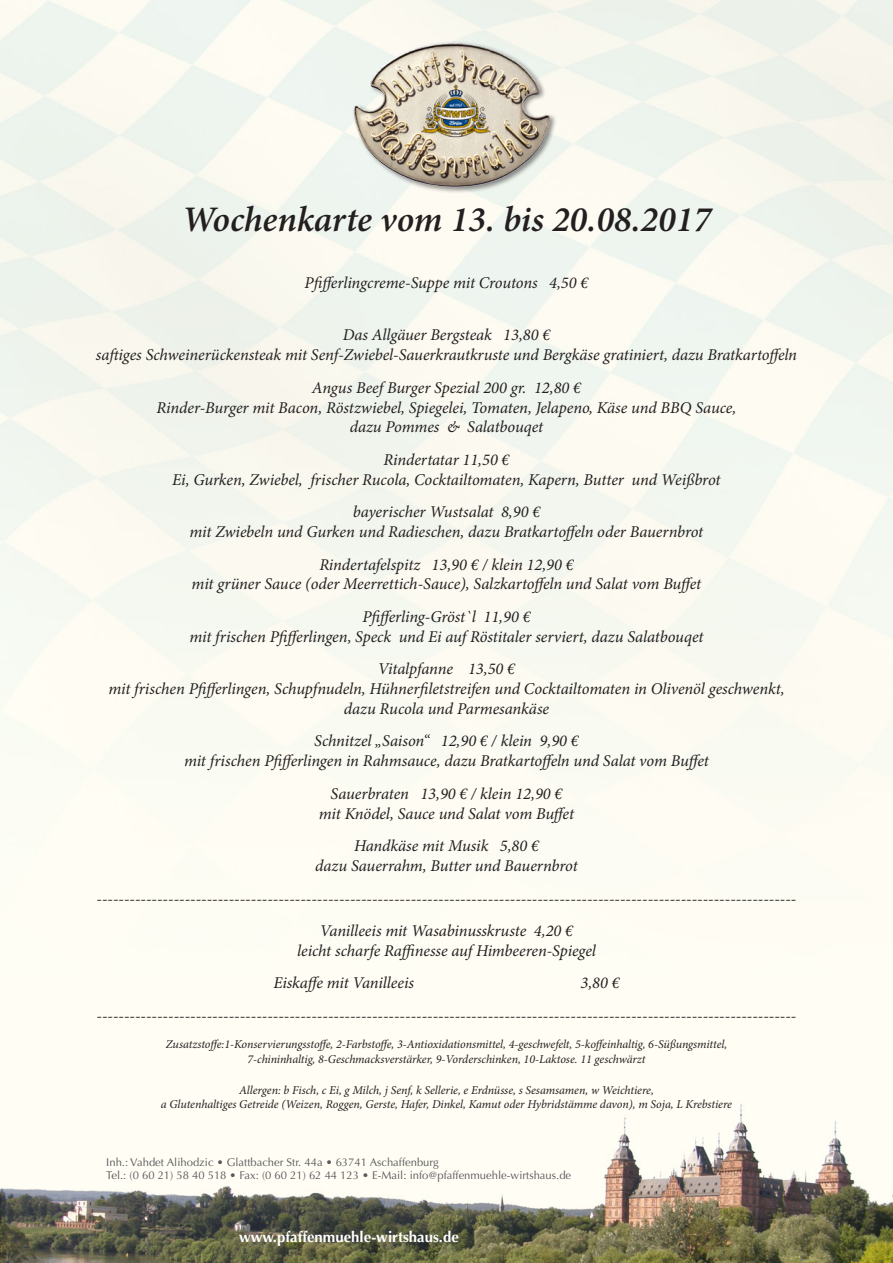
<style>
.page{position:relative;width:893px;height:1263px;background:#fff}
.page>*{position:absolute;margin:0;border:0;box-sizing:border-box;transform-origin:0 0}
.t1{font:italic 600 36px "Minion Pro";color:#231f20}
.t2{font:italic 16.5px/19.8px "Minion Pro";letter-spacing:-.005em;color:#231f20;text-align:center}
.t3{font:700 15px "Optima";color:#fff}
.t4{font:italic 12px/14.4px "Minion Pro";letter-spacing:-.01em;color:#231f20;text-align:center}
.t5{font:11.25px/13.5px "Optima";color:#57585a}
</style>
<div class="page">
<img style="left:0;top:0;width:893px;height:1263px">
<div style="left:352px;top:41px;width:206px;height:153px;background:#231f20;opacity:.5"></div>
<img style="left:340px;top:38px;width:213px;height:153px">
<p class="t1" style="left:182px;top:195px;width:531px">Wochenkarte vom 13. bis 20.08.2017</p>
<p class="t2" style="left:305px;top:273px;width:285px">Pfifferlingcreme-Suppe mit Croutons 4,50 €</p>
<p class="t2" style="left:96px;top:325px;width:703px">Das Allgäuer Bergsteak 13,80 €<br>saftiges Schweinerückensteak mit Senf-Zwiebel-Sauerkrautkruste und Bergkäse gratiniert, dazu Bratkartoffeln</p>
<p class="t2" style="left:157px;top:377px;width:581px">Angus Beef Burger Spezial 200 gr. 12,80 €<br>Rinder-Burger mit Bacon, Röstzwiebel, Spiegelei, Tomaten, Jelapeno, Käse und BBQ Sauce, dazu Pommes &amp; Salatbouqet</p>
<p class="t2" style="left:172px;top:450px;width:550px">Rindertatar 11,50 €<br>Ei, Gurken, Zwiebel, frischer Rucola, Cocktailtomaten, Kapern, Butter und Weißbrot</p>
<p class="t2" style="left:190px;top:502px;width:515px">bayerischer Wustsalat 8,90 €<br>mit Zwiebeln und Gurken und Radieschen, dazu Bratkartoffeln oder Bauernbrot</p>
<p class="t2" style="left:192px;top:554px;width:511px">Rindertafelspitz 13,90 € / klein 12,90 €<br>mit grüner Sauce (oder Meerrettich-Sauce), Salzkartoffeln und Salat vom Buffet</p>
<p class="t2" style="left:189px;top:607px;width:516px">Pfifferling-Gröst`l 11,90 €<br>mit frischen Pfifferlingen, Speck und Ei auf Röstitaler serviert, dazu Salatbouqet</p>
<p class="t2" style="left:108px;top:659px;width:678px">Vitalpfanne 13,50 €<br>mit frischen Pfifferlingen, Schupfnudeln, Hühnerfiletstreifen und Cocktailtomaten in Olivenöl geschwenkt, dazu Rucola und Parmesankäse</p>
<p class="t2" style="left:184px;top:731px;width:526px">Schnitzel „Saison“ 12,90 € / klein 9,90 €<br>mit frischen Pfifferlingen in Rahmsauce, dazu Bratkartoffeln und Salat vom Buffet</p>
<p class="t2" style="left:319px;top:784px;width:257px">Sauerbraten 13,90 € / klein 12,90 € mit Knödel, Sauce und Salat vom Buffet</p>
<p class="t2" style="left:315px;top:836px;width:264px">Handkäse mit Musik 5,80 €<br>dazu Sauerrahm, Butter und Bauernbrot</p>
<p class="t2" style="left:97px;top:888px;width:701px">-------------------------------------------------------------------------------------------------------------------------------</p>
<p class="t2" style="left:297px;top:921px;width:300px">Vanilleeis mit Wasabinusskruste 4,20 €<br>leicht scharfe Raffinesse auf Himbeeren-Spiegel</p>
<p class="t2" style="left:273px;top:973px;width:142px">Eiskaffe mit Vanilleeis</p>
<p class="t2" style="left:580px;top:973px;width:41px">3,80 €</p>
<p class="t2" style="left:97px;top:1006px;width:701px">-------------------------------------------------------------------------------------------------------------------------------</p>
<p class="t4" style="left:166px;top:1037px;width:563px">Zusatzstoffe:1-Konservierungsstoffe, 2-Farbstoffe, 3-Antioxidationsmittel, 4-geschwefelt, 5-koffeinhaltig, 6-Süßungsmittel,<br>7-chininhaltig, 8-Geschmacksverstärker, 9-Vorderschinken, 10-Laktose. 11 geschwärzt</p>
<p class="t4" style="left:161px;top:1083px;width:573px">Allergen: b Fisch, c Ei, g Milch, j Senf, k Sellerie, e Erdnüsse, s Sesamsamen, w Weichtiere,<br>a Glutenhaltiges Getreide (Weizen, Roggen, Gerste, Hafer, Dinkel, Kamut oder Hybridstämme davon), m Soja, L Krebstiere</p>
<p class="t5" style="left:106px;top:1155px;width:466px">Inh.: Vahdet Alihodzic • Glattbacher Str. 44a • 63741 Aschaffenburg<br>Tel.: (0 60 21) 58 40 518 • Fax: (0 60 21) 62 44 123 • E-Mail: info@pfaffenmuehle-wirtshaus.de</p>
<p class="t3" style="left:239px;top:1228px;width:221px">www.pfaffenmuehle-wirtshaus.de</p>
</div>
